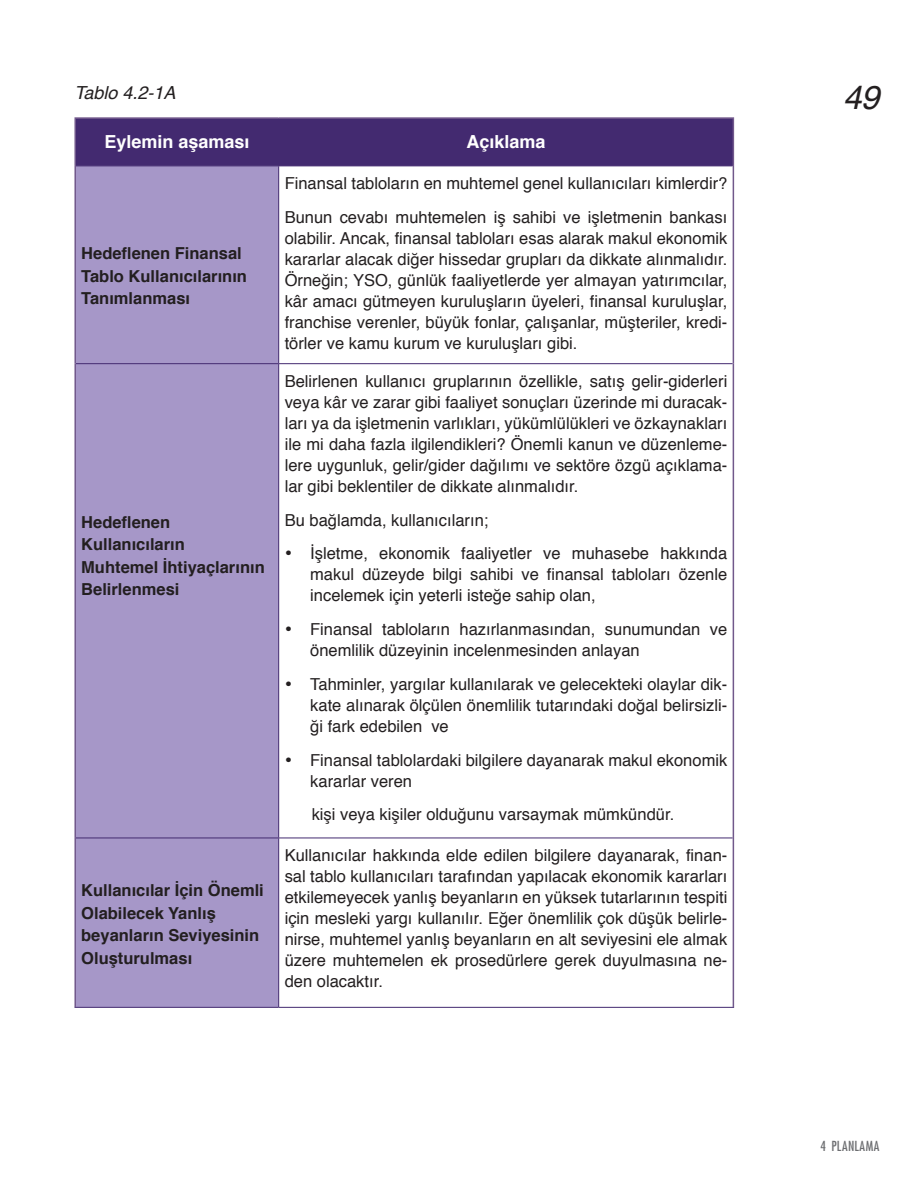
<style>
.page{position:relative;width:915px;height:1191px;background:#fff}
.page>*{position:absolute;margin:0;border:0;box-sizing:border-box;transform-origin:0 0}
.t1{font:italic 33px "Helvetica";color:#231f20}
.t2{font:700 18px "Helvetica";color:#fff}
.t3{font:italic 18px "Helvetica";color:#231f20}
.t4{font:16.5px/21px "Helvetica";color:#231f20;text-align:justify}
.t5{font:700 16.5px/22.5px "Helvetica";color:#231f20}
.t6{font:condensed 13.5px "Futura Std";letter-spacing:.04em;color:#6c6d70}
</style>
<div class="page">
<div style="left:76px;top:119px;width:656px;height:46px;background:#432a70"></div>
<div style="left:76px;top:166px;width:202px;height:841px;background:#a697c8"></div>
<hr style="left:278px;top:119px;width:1px;height:46px;background:#432a70">
<hr style="left:76px;top:165px;width:202px;height:1px;background:#432a70">
<hr style="left:278px;top:165px;width:454px;height:1px;background:#432a70">
<hr style="left:278px;top:166px;width:1px;height:197px;background:#432a70">
<hr style="left:76px;top:363px;width:202px;height:1px;background:#432a70">
<hr style="left:278px;top:363px;width:454px;height:1px;background:#432a70">
<hr style="left:278px;top:364px;width:1px;height:473px;background:#432a70">
<hr style="left:76px;top:837px;width:202px;height:1px;background:#432a70">
<hr style="left:278px;top:837px;width:454px;height:1px;background:#432a70">
<hr style="left:278px;top:838px;width:1px;height:169px;background:#432a70">
<hr style="left:74px;top:1007px;width:204px;height:1px;background:#432a70">
<hr style="left:278px;top:1007px;width:455px;height:1px;background:#432a70">
<hr style="left:74px;top:117px;width:204px;height:2px;background:#71588b">
<hr style="left:74px;top:119px;width:2px;height:47px;background:#71588b">
<hr style="left:278px;top:117px;width:455px;height:2px;background:#71588b">
<hr style="left:732px;top:119px;width:1px;height:47px;background:#71588b">
<hr style="left:74px;top:166px;width:2px;height:198px;background:#71588b">
<hr style="left:732px;top:166px;width:1px;height:198px;background:#71588b">
<hr style="left:74px;top:364px;width:2px;height:474px;background:#71588b">
<hr style="left:732px;top:364px;width:1px;height:474px;background:#71588b">
<hr style="left:74px;top:838px;width:2px;height:169px;background:#71588b">
<hr style="left:732px;top:838px;width:1px;height:169px;background:#71588b">
<p class="t3" style="left:74px;top:78px;width:103px">Tablo 4.2-1A</p>
<p class="t2" style="left:104px;top:127px;width:147px">Eylemin aşaması</p>
<p class="t2" style="left:466px;top:127px;width:81px">Açıklama</p>
<p class="t5" style="left:81px;top:243px;width:167px">Hedeflenen Finansal<br>Tablo Kullanıcılarının<br>Tanımlanması</p>
<p class="t5" style="left:81px;top:511px;width:185px">Hedeflenen<br>Kullanıcıların<br>Muhtemel İhtiyaçlarının<br>Belirlenmesi</p>
<p class="t5" style="left:81px;top:879px;width:184px">Kullanıcılar İçin Önemli<br>Olabilecek Yanlış beyanların Seviyesinin<br>Oluşturulması</p>
<p class="t4" style="left:284px;top:173px;width:444px">Finansal tabloların en muhtemel genel kullanıcıları kimlerdir?</p>
<p class="t4" style="left:284px;top:207px;width:444px">Bunun cevabı muhtemelen iş sahibi ve işletmenin bankası olabilir. Ancak, finansal tabloları esas alarak makul ekonomik kararlar alacak diğer hissedar grupları da dikkate alınmalıdır.<br>Örneğin; YSO, günlük faaliyetlerde yer almayan yatırımcılar, kâr amacı gütmeyen kuruluşların üyeleri, finansal kuruluşlar, franchise verenler, büyük fonlar, çalışanlar, müşteriler, kredi&shy;törler ve kamu kurum ve kuruluşları gibi.</p>
<p class="t4" style="left:284px;top:371px;width:444px">Belirlenen kullanıcı gruplarının özellikle, satış gelir-giderleri veya kâr ve zarar gibi faaliyet sonuçları üzerinde mi duracak&shy;ları ya da işletmenin varlıkları, yükümlülükleri ve özkaynakları ile mi daha fazla ilgilendikleri? Önemli kanun ve düzenleme&shy;lere uygunluk, gelir/gider dağılımı ve sektöre özgü açıklama&shy;lar gibi beklentiler de dikkate alınmalıdır.</p>
<p class="t4" style="left:284px;top:510px;width:205px">Bu bağlamda, kullanıcıların;</p>
<p class="t4" style="left:310px;top:543px;width:418px;text-indent:-26px">• İşletme, ekonomik faaliyetler ve muhasebe hakkında makul düzeyde bilgi sahibi ve finansal tabloları özenle incelemek için yeterli isteğe sahip olan,</p>
<p class="t4" style="left:310px;top:619px;width:418px;text-indent:-26px">• Finansal tabloların hazırlanmasından, sunumundan ve önemlilik düzeyinin incelenmesinden anlayan</p>
<p class="t4" style="left:310px;top:674px;width:418px;text-indent:-26px">• Tahminler, yargılar kullanılarak ve gelecekteki olaylar dik&shy;kate alınarak ölçülen önemlilik tutarındaki doğal belirsizli&shy;ği fark edebilen ve</p>
<p class="t4" style="left:310px;top:750px;width:418px;text-indent:-26px">• Finansal tablolardaki bilgilere dayanarak makul ekonomik kararlar veren</p>
<p class="t4" style="left:311px;top:804px;width:364px">kişi veya kişiler olduğunu varsaymak mümkündür.</p>
<p class="t4" style="left:284px;top:845px;width:444px">Kullanıcılar hakkında elde edilen bilgilere dayanarak, finan&shy;sal tablo kullanıcıları tarafından yapılacak ekonomik kararları etkilemeyecek yanlış beyanların en yüksek tutarlarının tespiti için mesleki yargı kullanılır. Eğer önemlilik çok düşük belirle&shy;nirse, muhtemel yanlış beyanların en alt seviyesini ele almak üzere muhtemelen ek prosedürlere gerek duyulmasına ne&shy;den olacaktır.</p>
<h1 class="t1" style="left:842px;top:71px;width:38px">49</h1>
<p class="t6" style="left:820px;top:1137px;width:61px">4 PLANLAMA</p>
</div>
